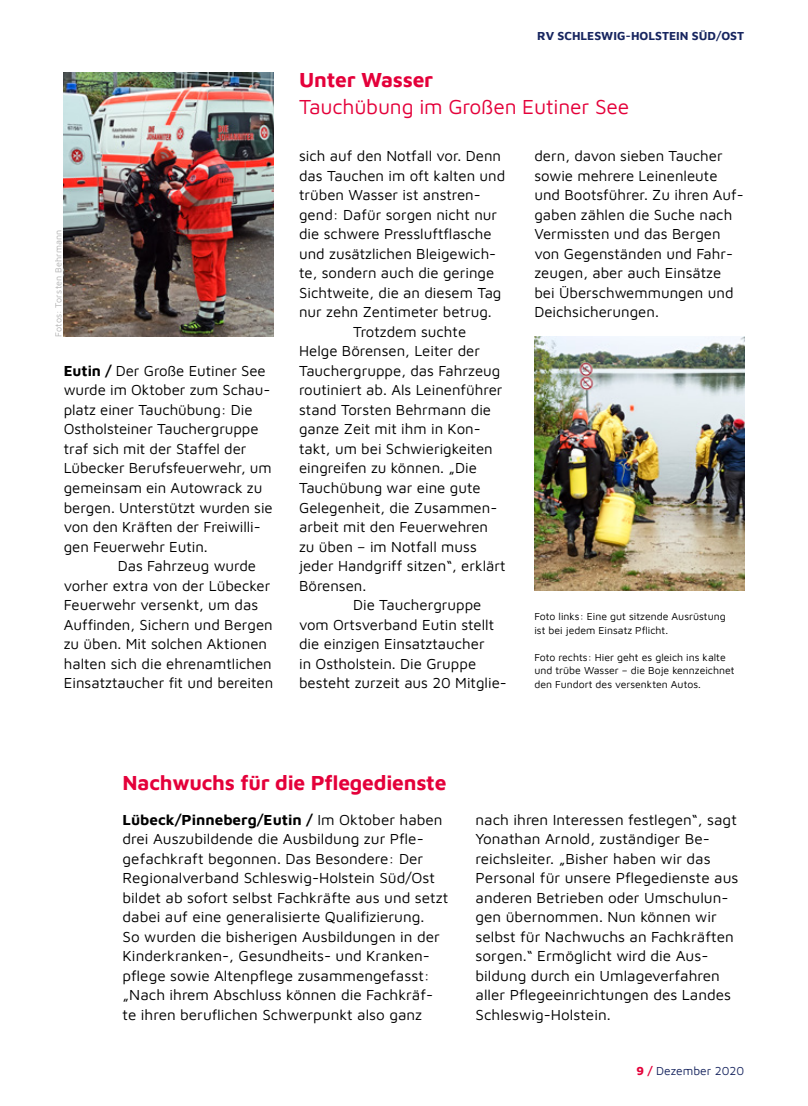
<style>
.page{position:relative;width:808px;height:1106px;background:#fff}
.page>*{position:absolute;margin:0;border:0;box-sizing:border-box;transform-origin:0 0}
.t1{font:700 21px "Maven Pro";letter-spacing:-.01em;color:#e4003a}
.t2{font:21px "Maven Pro";letter-spacing:-.01em;color:#e4003a}
.t3{font:15px/19.5px "Maven Pro";color:#000}
.t4{font:700 12px "Maven Pro";color:#17255f}
.t5{font:12px "Maven Pro";color:#17255f}
.t6{font:10.5px/13.5px "Maven Pro";color:#000}
.t7{font:9px "Maven Pro";letter-spacing:.025em;color:#b2b2b2}
.s1{font-weight:700}
.s2{font-weight:700;color:#e4003a}
</style>
<div class="page">
<img style="left:64px;top:73px;width:210px;height:264px">
<img style="left:534px;top:337px;width:210px;height:253px">
<p class="t4" style="left:537px;top:28px;width:208px">RV SCHLESWIG-HOLSTEIN SÜD/OST</p>
<p class="t7" style="left:52px;top:337px;width:109px;rotate:-90deg">Fotos: Torsten Behrmann</p>
<p class="t3" style="left:64px;top:360px;width:210px"><span class="s1">Eutin /</span> Der Große Eutiner See wurde im Oktober zum Schau&shy;platz einer Tauchübung: Die<br>Ostholsteiner Tauchergruppe traf sich mit der Staffel der<br>Lübecker Berufsfeuerwehr, um gemeinsam ein Autowrack zu bergen. Unterstützt wurden sie von den Kräften der Freiwilli&shy;gen Feuerwehr Eutin.</p>
<p class="t3" style="left:64px;top:555px;width:211px;text-indent:54px">Das Fahrzeug wurde vorher extra von der Lübecker<br>Feuerwehr versenkt, um das<br>Auffinden, Sichern und Bergen zu üben. Mit solchen Aktionen halten sich die ehrenamtlichen<br>Einsatztaucher fit und bereiten</p>
<h1 class="t1" style="left:299px;top:65px;width:136px">Unter Wasser</h1>
<h1 class="t2" style="left:299px;top:92px;width:332px">Tauchübung im Großen Eutiner See</h1>
<p class="t3" style="left:299px;top:145px;width:203px">sich auf den Notfall vor. Denn</p>
<p class="t3" style="left:299px;top:165px;width:208px">das Tauchen im oft kalten und</p>
<p class="t3" style="left:299px;top:184px;width:183px">trüben Wasser ist anstren-</p>
<p class="t3" style="left:299px;top:204px;width:200px">gend: Dafür sorgen nicht nur</p>
<p class="t3" style="left:299px;top:223px;width:194px">die schwere Pressluftflasche</p>
<p class="t3" style="left:299px;top:243px;width:199px">und zusätzlichen Bleigewich-</p>
<p class="t3" style="left:299px;top:262px;width:197px">te, sondern auch die geringe</p>
<p class="t3" style="left:299px;top:282px;width:204px">Sichtweite, die an diesem Tag</p>
<p class="t3" style="left:299px;top:301px;width:194px">nur zehn Zentimeter betrug.</p>
<p class="t3" style="left:353px;top:321px;width:115px">Trotzdem suchte</p>
<p class="t3" style="left:299px;top:340px;width:182px">Helge Börensen, Leiter der</p>
<p class="t3" style="left:299px;top:360px;width:203px">Tauchergruppe, das Fahrzeug</p>
<p class="t3" style="left:299px;top:379px;width:205px">routiniert ab. Als Leinenführer</p>
<p class="t3" style="left:299px;top:399px;width:194px">stand Torsten Behrmann die</p>
<p class="t3" style="left:299px;top:418px;width:183px">ganze Zeit mit ihm in Kon-</p>
<p class="t3" style="left:299px;top:438px;width:195px">takt, um bei Schwierigkeiten</p>
<p class="t3" style="left:299px;top:457px;width:179px">eingreifen zu können. „Die</p>
<p class="t3" style="left:299px;top:477px;width:183px">Tauchübung war eine gute</p>
<p class="t3" style="left:299px;top:496px;width:200px">Gelegenheit, die Zusammen-</p>
<p class="t3" style="left:299px;top:516px;width:191px">arbeit mit den Feuerwehren</p>
<p class="t3" style="left:299px;top:535px;width:179px">zu üben – im Notfall muss</p>
<p class="t3" style="left:299px;top:555px;width:208px">jeder Handgriff sitzen“, erklärt</p>
<p class="t3" style="left:299px;top:574px;width:69px">Börensen.</p>
<p class="t3" style="left:353px;top:594px;width:130px">Die Tauchergruppe</p>
<p class="t3" style="left:299px;top:613px;width:197px">vom Ortsverband Eutin stellt</p>
<p class="t3" style="left:299px;top:633px;width:187px">die einzigen Einsatztaucher</p>
<p class="t3" style="left:299px;top:652px;width:179px">in Ostholstein. Die Gruppe</p>
<p class="t3" style="left:299px;top:672px;width:209px">besteht zurzeit aus 20 Mitglie-</p>
<p class="t3" style="left:534px;top:145px;width:211px">dern, davon sieben Taucher sowie mehrere Leinenleute und Bootsführer. Zu ihren Auf&shy;gaben zählen die Suche nach<br>Vermissten und das Bergen von Gegenständen und Fahr&shy;zeugen, aber auch Einsätze bei Überschwemmungen und<br>Deichsicherungen.</p>
<p class="t6" style="left:534px;top:609px;width:193px">Foto links: Eine gut sitzende Ausrüstung ist bei jedem Einsatz Pflicht.</p>
<p class="t6" style="left:534px;top:649px;width:202px">Foto rechts: Hier geht es gleich ins kalte und trübe Wasser – die Boje kennzeichnet den Fundort des versenkten Autos.</p>
<h1 class="t1" style="left:123px;top:767px;width:325px">Nachwuchs für die Pflegedienste</h1>
<p class="t3" style="left:123px;top:808px;width:327px"><span class="s1">Lübeck/Pinneberg/Eutin /</span> Im Oktober haben drei Auszubildende die Ausbildung zur Pfle&shy;gefachkraft begonnen. Das Besondere: Der Regionalverband Schleswig-Holstein Süd/Ost bildet ab sofort selbst Fachkräfte aus und setzt dabei auf eine generalisierte Qualifizierung.<br>So wurden die bisherigen Ausbildungen in der Kinderkranken-, Gesundheits- und Kranken&shy;pflege sowie Altenpflege zusammengefasst: „Nach ihrem Abschluss können die Fachkräf&shy;te ihren beruflichen Schwerpunkt also ganz</p>
<p class="t3" style="left:476px;top:808px;width:264px">nach ihren Interessen festlegen“, sagt Yonathan Arnold, zuständiger Be&shy;reichsleiter. „Bisher haben wir das Personal für unsere Pflegedienste aus anderen Betrieben oder Umschulun&shy;gen übernommen. Nun können wir selbst für Nachwuchs an Fachkräften sorgen.“ Ermöglicht wird die Aus&shy;bildung durch ein Umlageverfahren aller Pflegeeinrichtungen des Landes Schleswig- Holstein.</p>
<p class="t5" style="left:637px;top:1063px;width:109px"><span class="s2">9 /</span> Dezember 2020</p>
</div>
